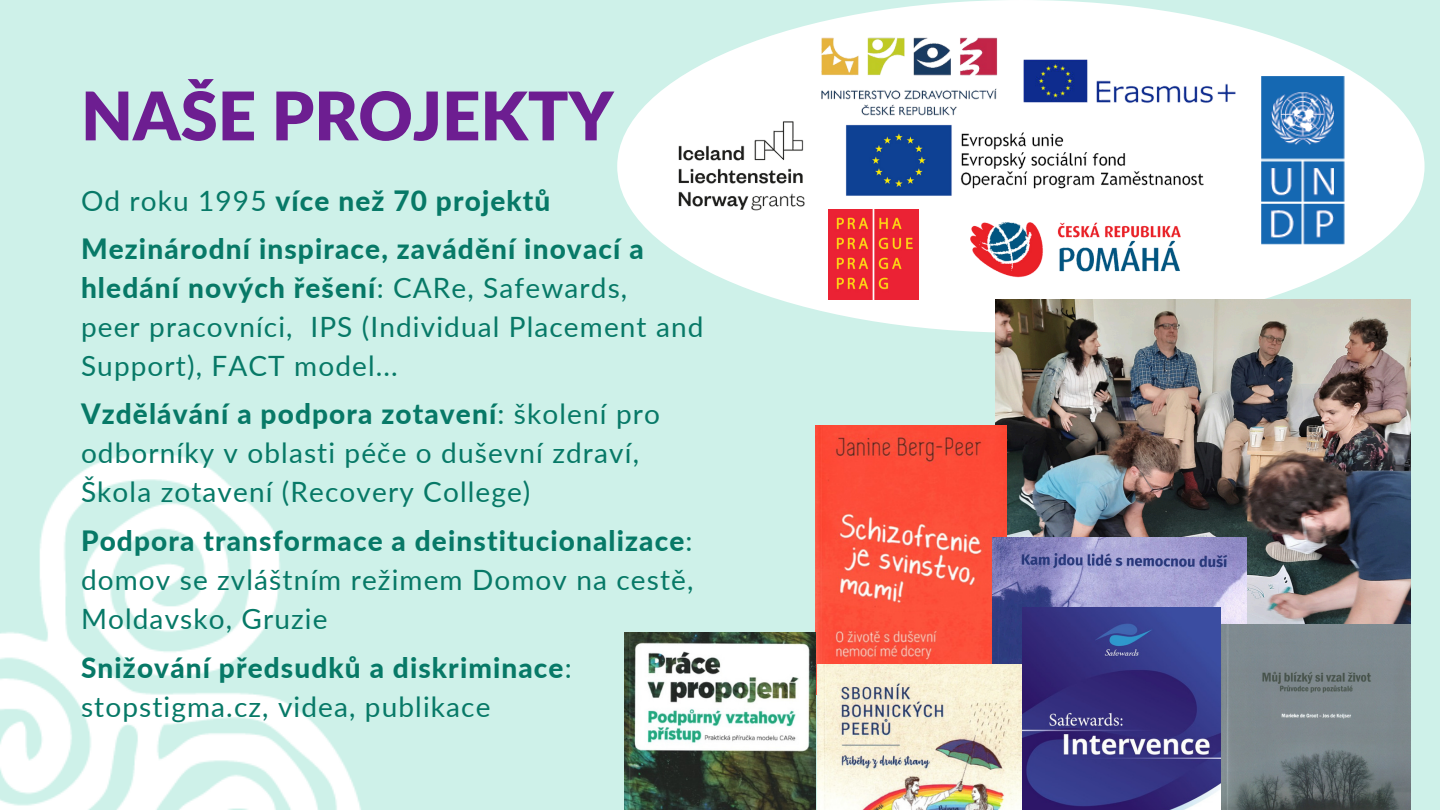
<style>
.page{position:relative;width:1440px;height:810px;background:#cef1e9}
.page>*{position:absolute;margin:0;border:0;box-sizing:border-box;transform-origin:0 0}
.t1{font:900 67px "Lato Latin";color:#6d1e91}
.t2{font:28px/39px "Lato";letter-spacing:.04em;color:#077967}
.t3{font:800 28px/39px "Lato";letter-spacing:.04em;color:#077967}
.s1{font-weight:400}
.s2{font-weight:800}
</style>
<div class="page">
<img style="left:0;top:453px;width:361px;height:357px">
<div style="left:617px;top:0;width:807px;height:333px;background:#fff;border-radius:50%"></div>
<img style="left:996px;top:299px;width:415px;height:325px">
<img style="left:815px;top:426px;width:192px;height:269px">
<img style="left:993px;top:538px;width:254px;height:272px">
<img style="left:1222px;top:624px;width:188px;height:186px">
<img style="left:625px;top:632px;width:190px;height:178px">
<img style="left:1023px;top:607px;width:198px;height:203px">
<img style="left:817px;top:665px;width:204px;height:145px">
<img style="left:1261px;top:37px;width:124px;height:248px">
<img style="left:970px;top:222px;width:211px;height:56px">
<img style="left:1035px;top:59px;width:201px;height:44px">
<img style="left:678px;top:121px;width:127px;height:90px">
<img style="left:846px;top:133px;width:357px;height:63px">
<img style="left:787px;top:0;width:248px;height:152px">
<img style="left:829px;top:209px;width:90px;height:90px">
<p class="t1" style="left:81px;top:86px;width:534px">NAŠE PROJEKTY</p>
<p class="t3" style="left:81px;top:180px;width:471px"><span class="s1">Od roku 1995</span> více než 70 projektů</p>
<p class="t3" style="left:81px;top:229px;width:564px">Mezinárodní inspirace, zavádění inovací a hledání nových řešení<span class="s1">: CARe, Safewards,</span></p>
<p class="t2" style="left:81px;top:307px;width:624px">peer pracovníci, IPS (Individual Placement and<br>Support), FACT model...</p>
<p class="t2" style="left:81px;top:394px;width:580px"><span class="s2">Vzdělávání a podpora zotavení</span>: školení pro odborníky v oblasti péče o duševní zdraví,</p>
<p class="t2" style="left:81px;top:472px;width:451px">Škola zotavení (Recovery College)</p>
<p class="t2" style="left:81px;top:520px;width:614px;text-align:justify"><span class="s2">Podpora transformace a deinstitucionalizace</span>: domov se zvláštním režimem Domov na cestě, Moldavsko, Gruzie</p>
<p class="t3" style="left:81px;top:647px;width:492px">Snižování předsudků a diskriminace<span class="s1">: stopstigma.cz, videa, publikace</span></p>
</div>
